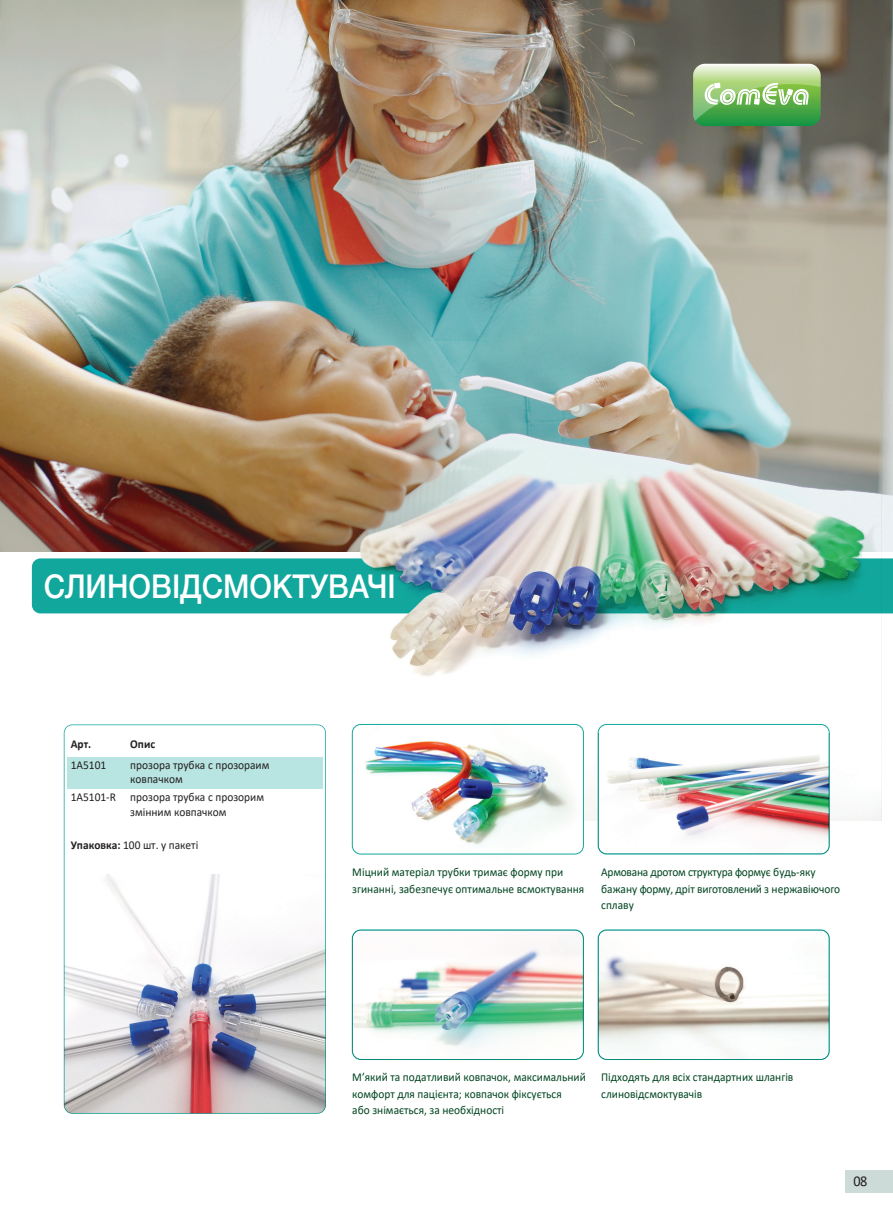
<style>
.page{position:relative;width:893px;height:1212px;background:#fff}
.page>*{position:absolute;margin:0;border:0;box-sizing:border-box;transform-origin:0 0}
.t1{font:500 33px "Helvetica Neue Cyr";color:#fff;scale:.9 1}
.t2{font:15px "Calibri";color:#231f20;scale:.95 1}
.t3{font:12px/16.5px "Calibri";color:#004520;scale:.95 1}
.t4{font:12px/13.5px "Calibri";color:#231f20;scale:.95 1}
.t5{font:12px/16.5px "Calibri";letter-spacing:-.02em;color:#004520;scale:.95 1}
.t6{font:700 12px "Calibri";color:#231f20;scale:.95 1}
.s1{font-weight:700}
</style>
<div class="page">
<svg style="left:64px;top:724px;width:262px;height:390px"></svg>
<div style="left:68px;top:757px;width:255px;height:32px;background:#b8e4e1"></div>
<img style="left:0;top:0;width:893px;height:552px">
<div style="left:32px;top:558px;width:861px;height:55px;background:#12a79d"></div>
<img style="left:308px;top:390px;width:574px;height:430px">
<img style="left:359px;top:462px;width:506px;height:204px">
<div style="left:352px;top:724px;width:231px;height:130px;background:#fff;border-radius:9px"></div>
<div style="left:598px;top:724px;width:231px;height:130px;background:#fff;border-radius:9px"></div>
<img style="left:352px;top:930px;width:231px;height:129px">
<img style="left:598px;top:930px;width:231px;height:129px">
<img style="left:364px;top:695px;width:237px;height:160px">
<img style="left:598px;top:733px;width:231px;height:121px">
<div style="left:845px;top:1170px;width:48px;height:23px;background:#ccdad8"></div>
<img style="left:64px;top:874px;width:262px;height:239px">
<svg style="left:693px;top:64px;width:128px;height:62px;background:#90c782"></svg>
<h1 class="t1" style="left:44px;top:568px;width:393px">СЛИНОВІДСМОКТУВАЧІ</h1>
<p class="t6" style="left:71px;top:736px;width:23px">Арт.</p>
<p class="t6" style="left:130px;top:736px;width:28px">Опис</p>
<p class="t4" style="left:71px;top:758px;width:39px">1A5101</p>
<p class="t4" style="left:130px;top:758px;width:148px">прозора трубка с прозораим ковпачком</p>
<p class="t4" style="left:130px;top:789px;width:142px;line-height:15px;text-indent:-60px">1А5101-R прозора трубка с прозорим змінним ковпачком</p>
<p class="t4" style="left:71px;top:838px;width:136px"><span class="s1">Упаковка:</span> 100 шт. у пакеті</p>
<p class="t3" style="left:352px;top:863px;width:246px">Міцний матеріал трубки тримає форму при згинанні, забезпечує оптимальне всмоктування</p>
<p class="t5" style="left:601px;top:863px;width:253px">Армована дротом структура формує будь-яку бажану форму, дріт виготовлений з нержавіючого сплаву</p>
<p class="t3" style="left:352px;top:1069px;width:247px">М’який та податливий ковпачок, максимальний комфорт для пацієнта; ковпачок фіксується<br>або знімається, за необхідності</p>
<p class="t3" style="left:601px;top:1069px;width:204px">Підходять для всіх стандартних шлангів слиновідсмоктувачів</p>
<p class="t2" style="left:853px;top:1171px;width:16px">08</p>
</div>
